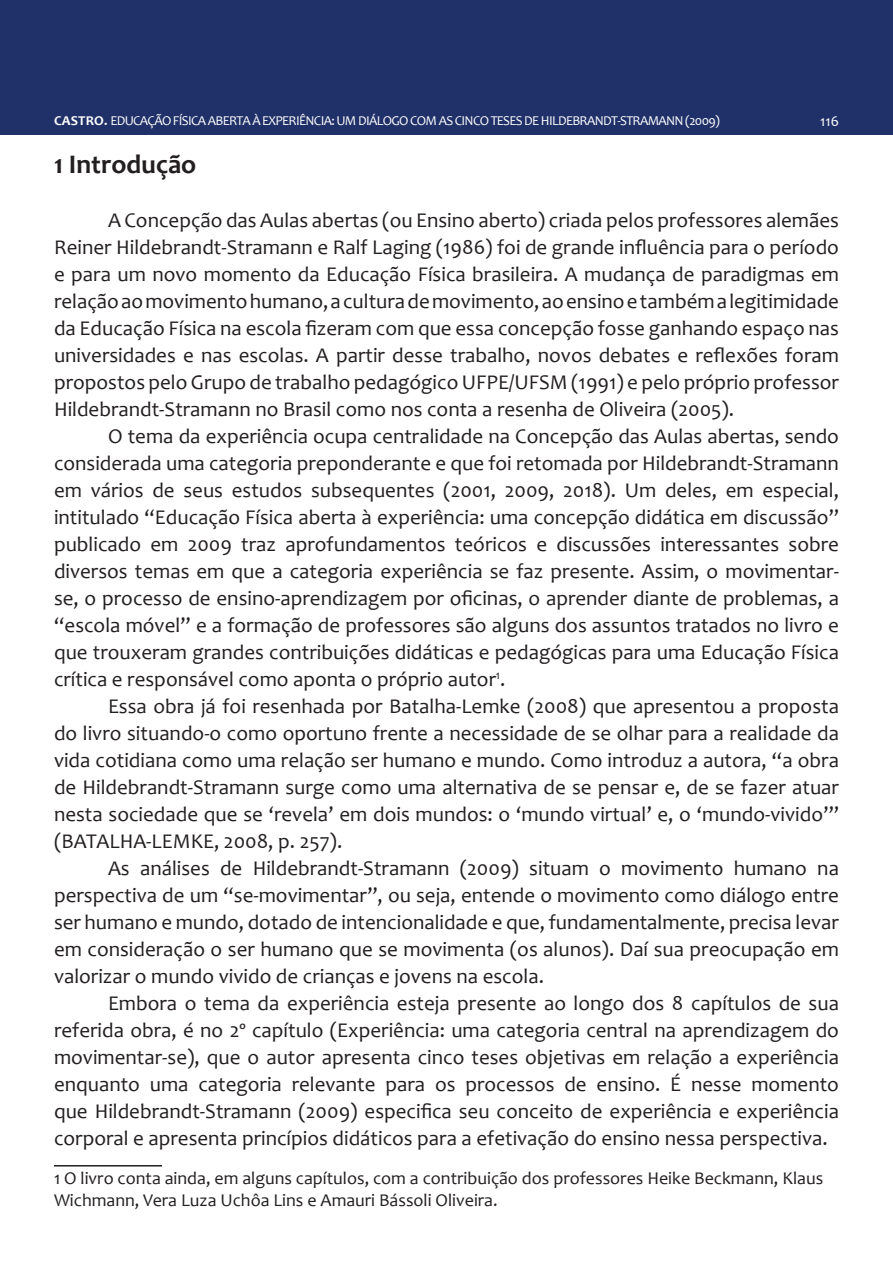
<style>
.page{position:relative;width:893px;height:1263px;background:#fff}
.page>*{position:absolute;margin:0;border:0;box-sizing:border-box;transform-origin:0 0}
.texto_corrido{font:700 27px "Candara";color:#231f20}
.texto_corrido-2{font:21px/27px "Candara";color:#231f20;text-align:justify}
.t1{font:18px/21.6px "Candara";color:#231f20}
.t2{font:15px "Candara";color:#fff}
.t3{font:13.5px "Candara";letter-spacing:-.05em;color:#fff}
.s1{font-weight:700}
</style>
<div class="page">
<div style="left:0;top:0;width:893px;height:135px;background:#203068"></div>
<hr style="left:54px;top:1165px;width:108px;height:1px;background:#231f20">
<p class="t3" style="left:54px;top:112px;width:667px"><span class="s1">CASTRO.</span> EDUCAÇÃO FÍSICA ABERTA À EXPERIÊNCIA: UM DIÁLOGO COM AS CINCO TESES DE HILDEBRANDT-STRAMANN (2009)</p>
<p class="t2" style="left:820px;top:112px;width:20px">116</p>
<p class="texto_corrido" style="left:54px;top:147px;width:144px">1 Introdução</p>
<p class="texto_corrido-2" style="left:54px;top:206px;width:786px;text-indent:54px">A Concepção das Aulas abertas (ou Ensino aberto) criada pelos professores alemães Reiner Hildebrandt-Stramann e Ralf Laging (1986) foi de grande influência para o período e para um novo momento da Educação Física brasileira. A mudança de paradigmas em relação ao movimento humano, a cultura de movimento, ao ensino e também a legitimidade da Educação Física na escola fizeram com que essa concepção fosse ganhando espaço nas universidades e nas escolas. A partir desse trabalho, novos debates e reflexões foram propostos pelo Grupo de trabalho pedagógico UFPE/UFSM (1991) e pelo próprio professor Hildebrandt-Stramann no Brasil como nos conta a resenha de Oliveira (2005).</p>
<p class="texto_corrido-2" style="left:54px;top:422px;width:786px;text-indent:54px">O tema da experiência ocupa centralidade na Concepção das Aulas abertas, sendo considerada uma categoria preponderante e que foi retomada por Hildebrandt-Stramann em vários de seus estudos subsequentes (2001, 2009, 2018). Um deles, em especial, intitulado “Educação Física aberta à experiência: uma concepção didática em discussão” publicado em 2009 traz aprofundamentos teóricos e discussões interessantes sobre diversos temas em que a categoria experiência se faz presente. Assim, o movimentar&shy;se, o processo de ensino-aprendizagem por oficinas, o aprender diante de problemas, a “escola móvel” e a formação de professores são alguns dos assuntos tratados no livro e que trouxeram grandes contribuições didáticas e pedagógicas para uma Educação Física crítica e responsável como aponta o próprio autor<sup>1</sup>.</p>
<p class="texto_corrido-2" style="left:54px;top:692px;width:786px;text-indent:54px">Essa obra já foi resenhada por Batalha-Lemke (2008) que apresentou a proposta do livro situando-o como oportuno frente a necessidade de se olhar para a realidade da vida cotidiana como uma relação ser humano e mundo. Como introduz a autora, “a obra de Hildebrandt-Stramann surge como uma alternativa de se pensar e, de se fazer atuar nesta sociedade que se ‘revela’ em dois mundos: o ‘mundo virtual’ e, o ‘mundo-vivido’” (BATALHA-LEMKE, 2008, p. 257).</p>
<p class="texto_corrido-2" style="left:54px;top:854px;width:786px;text-indent:54px">As análises de Hildebrandt-Stramann (2009) situam o movimento humano na perspectiva de um “se-movimentar”, ou seja, entende o movimento como diálogo entre ser humano e mundo, dotado de intencionalidade e que, fundamentalmente, precisa levar em consideração o ser humano que se movimenta (os alunos). Daí sua preocupação em valorizar o mundo vivido de crianças e jovens na escola.</p>
<p class="texto_corrido-2" style="left:54px;top:989px;width:786px;text-indent:54px">Embora o tema da experiência esteja presente ao longo dos 8 capítulos de sua referida obra, é no 2º capítulo (Experiência: uma categoria central na aprendizagem do movimentar-se), que o autor apresenta cinco teses objetivas em relação a experiência enquanto uma categoria relevante para os processos de ensino. É nesse momento que Hildebrandt-Stramann (2009) especifica seu conceito de experiência e experiência corporal e apresenta princípios didáticos para a efetivação do ensino nessa perspectiva.</p>
<p class="t1" style="left:54px;top:1167px;width:771px">1 O livro conta ainda, em alguns capítulos, com a contribuição dos professores Heike Beckmann, Klaus<br>Wichmann, Vera Luza Uchôa Lins e Amauri Bássoli Oliveira.</p>
</div>
